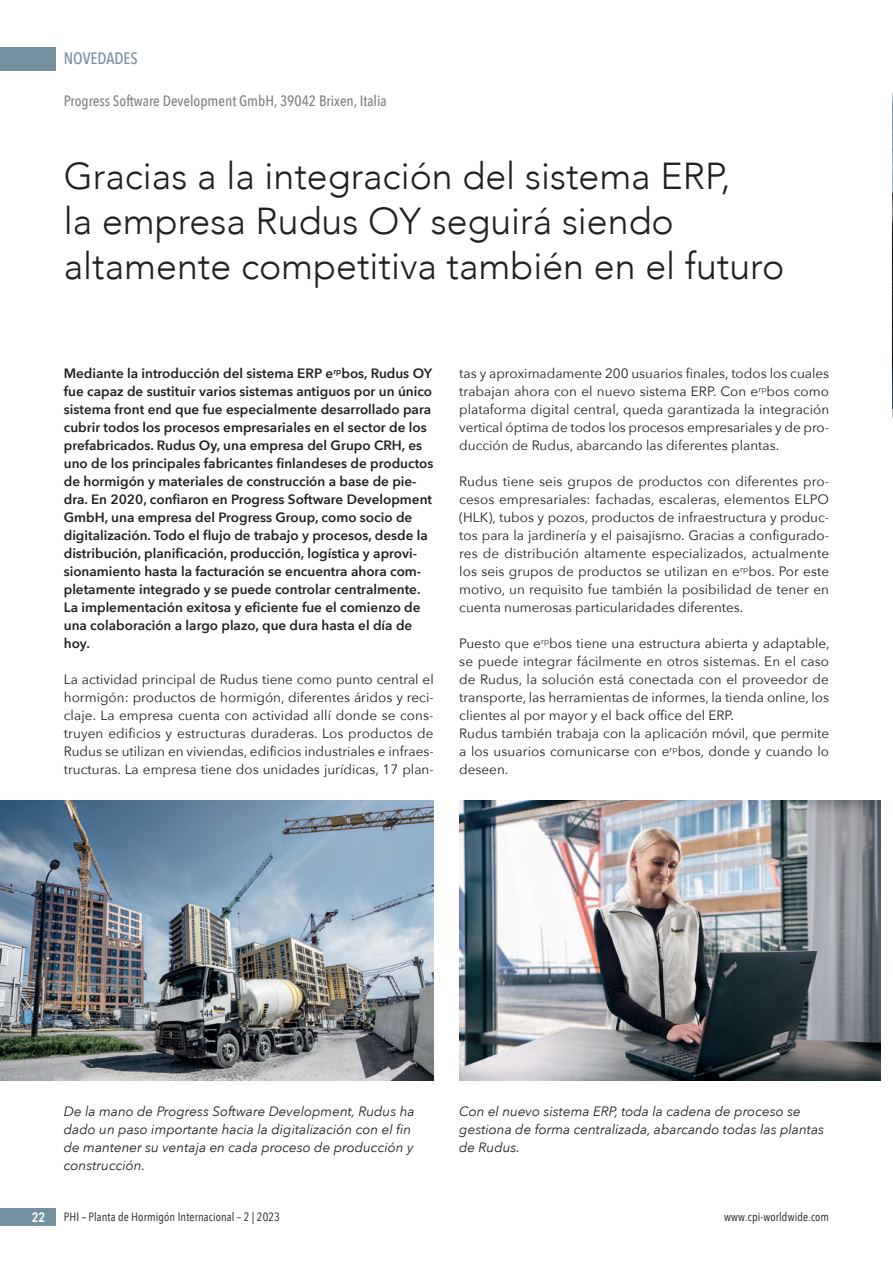
<style>
.page{position:relative;width:893px;height:1263px;background:#fff}
.page>*{position:absolute;margin:0;border:0;box-sizing:border-box;transform-origin:0 0}
.t1{font:300 37.5px/45px "Avenir";color:#231f20}
.t2{font:500 16.5px "Avenir Next Condensed";color:#73909f}
.t3{font:500 15px "Avenir Next Condensed";color:#808285}
.t4{font:13.5px/18px "Avenir Next";color:#231f20;text-align:justify}
.t5{font:600 13.5px/18px "Avenir Next";color:#231f20}
.t6{font:italic 13.5px/18px "Avenir Next";color:#231f20}
.t7{font:600 13.5px "Avenir Next Condensed";color:#fff}
.t8{font:12px "Avenir Next Condensed";letter-spacing:.01em;color:#231f20}
</style>
<div class="page">
<div style="left:0;top:47px;width:55px;height:23px;background:#73909f"></div>
<div style="left:0;top:1208px;width:55px;height:18px;background:#73909f"></div>
<img style="left:0;top:800px;width:434px;height:281px">
<img style="left:459px;top:800px;width:421px;height:281px">
<img style="left:892px;top:93px;width:1px;height:325px">
<p class="t2" style="left:64px;top:48px;width:75px">NOVEDADES</p>
<p class="t3" style="left:64px;top:91px;width:324px">Progress Software Development GmbH, 39042 Brixen, Italia</p>
<h1 class="t1" style="left:64px;top:154px;width:722px">Gracias a la integración del sistema ERP,<br>la empresa Rudus OY seguirá siendo altamente competitiva también en el futuro</h1>
<p class="t5" style="left:64px;top:365px;width:371px">Mediante la introducción del sistema ERP e<sup>rp</sup>bos, Rudus OY fue capaz de sustituir varios sistemas antiguos por un único sistema front end que fue especialmente desarrollado para cubrir todos los procesos empresariales en el sector de los prefabricados. Rudus Oy, una empresa del Grupo CRH, es uno de los principales fabricantes finlandeses de productos de hormigón y materiales de construcción a base de pie&shy;dra. En 2020, confiaron en Progress Software Development GmbH, una empresa del Progress Group, como socio de digitalización. Todo el flujo de trabajo y procesos, desde la distribución, planificación, producción, logística y aprovi&shy;sionamiento hasta la facturación se encuentra ahora com&shy;pletamente integrado y se puede controlar centralmente.<br>La implementación exitosa y eficiente fue el comienzo de una colaboración a largo plazo, que dura hasta el día de hoy.</p>
<p class="t4" style="left:64px;top:671px;width:371px">La actividad principal de Rudus tiene como punto central el hormigón: productos de hormigón, diferentes áridos y reci&shy;claje. La empresa cuenta con actividad allí donde se cons&shy;truyen edificios y estructuras duraderas. Los productos de Rudus se utilizan en viviendas, edificios industriales e infraes&shy;tructuras. La empresa tiene dos unidades jurídicas, 17 plan-</p>
<p class="t4" style="left:459px;top:365px;width:371px">tas y aproximadamente 200 usuarios finales, todos los cuales trabajan ahora con el nuevo sistema ERP. Con e<sup>rp</sup>bos como plataforma digital central, queda garantizada la integración vertical óptima de todos los procesos empresariales y de pro&shy;ducción de Rudus, abarcando las diferentes plantas.</p>
<p class="t4" style="left:459px;top:473px;width:371px">Rudus tiene seis grupos de productos con diferentes pro&shy;cesos empresariales: fachadas, escaleras, elementos ELPO (HLK), tubos y pozos, productos de infraestructura y produc&shy;tos para la jardinería y el paisajismo. Gracias a configurado&shy;res de distribución altamente especializados, actualmente los seis grupos de productos se utilizan en e<sup>rp</sup>bos. Por este motivo, un requisito fue también la posibilidad de tener en cuenta numerosas particularidades diferentes.</p>
<p class="t4" style="left:459px;top:635px;width:372px;text-align:left">Puesto que e<sup>rp</sup>bos tiene una estructura abierta y adaptable, se puede integrar fácilmente en otros sistemas. En el caso de Rudus, la solución está conectada con el proveedor de transporte, las herramientas de informes, la tienda online, los clientes al por mayor y el back office del ERP.<br>Rudus también trabaja con la aplicación móvil, que permite a los usuarios comunicarse con e<sup>rp</sup>bos, donde y cuando lo deseen.</p>
<p class="t6" style="left:64px;top:1103px;width:352px">De la mano de Progress Software Development, Rudus ha dado un paso importante hacia la digitalización con el fin de mantener su ventaja en cada proceso de producción y construcción.</p>
<p class="t6" style="left:459px;top:1103px;width:367px">Con el nuevo sistema ERP, toda la cadena de proceso se gestiona de forma centralizada, abarcando todas las plantas de Rudus.</p>
<p class="t7" style="left:32px;top:1208px;width:15px">22</p>
<p class="t8" style="left:64px;top:1209px;width:218px">PHI – Planta de Hormigón Internacional – 2 | 2023</p>
<p class="t8" style="left:724px;top:1209px;width:107px">www.cpi-worldwide.com</p>
</div>
